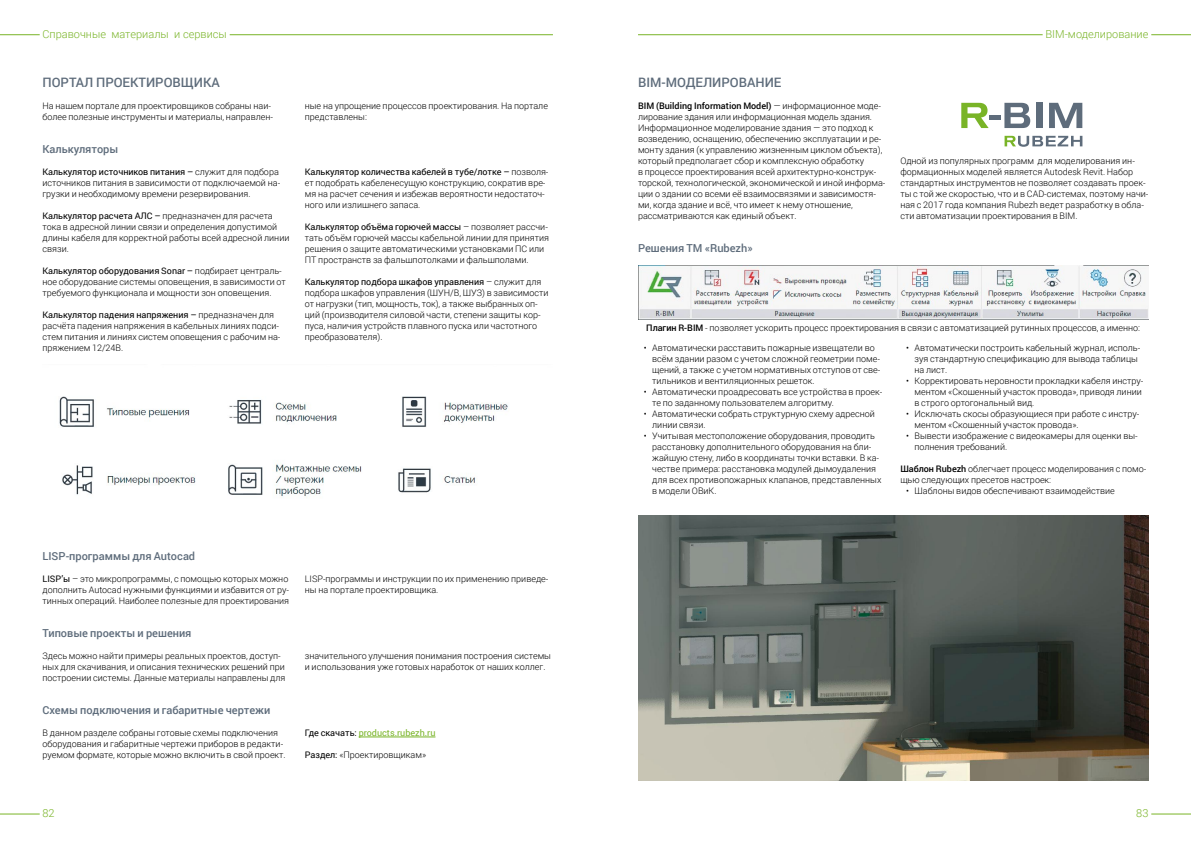
<style>
.page{position:relative;width:1191px;height:842px;background:#fff}
.page>*{position:absolute;margin:0;border:0;box-sizing:border-box;transform-origin:0 0}
.t1{font:500 13px "Roboto";color:#5e6c7b}
.t2{font:500 11px "Roboto";color:#5e6c7b}
.t3{font:300 11px "Roboto";color:#79b427}
.t4{font:300 9px/11px "Roboto";color:#000}
.t5{font:9px "Roboto";color:#79b427}
.s1{font-weight:400}
.s2{font-weight:500}
.s3{color:#000}
</style>
<div class="page">
<hr style="left:0;top:34px;width:553px;height:1px;background:#79b427">
<hr style="left:0;top:813px;width:43px;height:1px;background:#79b427">
<hr style="left:1148px;top:813px;width:43px;height:1px;background:#79b427">
<div style="left:40px;top:805px;width:18px;height:15px;background:#fff"></div>
<div style="left:1133px;top:805px;width:18px;height:15px;background:#fff"></div>
<hr style="left:638px;top:34px;width:553px;height:1px;background:#79b427">
<div style="left:40px;top:27px;width:190px;height:15px;background:#fff"></div>
<div style="left:1042px;top:27px;width:109px;height:15px;background:#fff"></div>
<img style="left:59px;top:396px;width:449px;height:102px">
<hr style="left:359px;top:737px;width:76px;height:1px;background:#79b427">
<img style="left:638px;top:265px;width:510px;height:55px">
<svg style="left:961px;top:103px;width:27px;height:25px"></svg>
<hr style="left:989px;top:115px;width:12px;height:4px;background:#5e6c7b">
<svg style="left:1004px;top:103px;width:26px;height:25px"></svg>
<div style="left:1036px;top:103px;width:6px;height:25px;background:#5e6c7b"></div>
<svg style="left:1049px;top:103px;width:33px;height:25px"></svg>
<svg style="left:1004px;top:136px;width:78px;height:11px"></svg>
<img style="left:638px;top:515px;width:510px;height:265px">
<p class="t3" style="left:43px;top:27px;width:186px">Справочные материалы и сервисы</p>
<p class="t3" style="left:1045px;top:27px;width:104px">BIM-моделирование</p>
<h1 class="t1" style="left:43px;top:73px;width:179px">ПОРТАЛ ПРОЕКТИРОВЩИКА</h1>
<p class="t4" style="left:43px;top:100px;width:232px">На нашем портале для проектировщиков собраны наи&shy;более полезные инструменты и материалы, направлен-</p>
<p class="t4" style="left:305px;top:100px;width:245px">ные на упрощение процессов проектирования. На портале представлены:</p>
<p class="t2" style="left:43px;top:142px;width:77px">Калькуляторы</p>
<p class="t4" style="left:43px;top:166px;width:239px"><span class="s1">Калькулятор источников питания –</span> служит для подбора источников питания в зависимости от подключаемой на&shy;грузки и необходимому времени резервирования.</p>
<p class="t4" style="left:43px;top:210px;width:248px"><span class="s1">Калькулятор расчета АЛС –</span> предназначен для расчета тока в адресной линии связи и определения допустимой длины кабеля для корректной работы всей адресной линии связи.</p>
<p class="t4" style="left:43px;top:265px;width:245px"><span class="s1">Калькулятор оборудования Sonar –</span> подбирает централь&shy;ное оборудование системы оповещения, в зависимости от требуемого функционала и мощности зон оповещения.</p>
<p class="t4" style="left:43px;top:309px;width:239px"><span class="s1">Калькулятор падения напряжения –</span> предназначен для расчёта падения напряжения в кабельных линиях подси&shy;стем питания и линиях систем оповещения с рабочим на&shy;пряжением 12/24В.</p>
<h1 class="t1" style="left:638px;top:73px;width:145px">BIM-МОДЕЛИРОВАНИЕ</h1>
<p class="t4" style="left:638px;top:100px;width:249px"><span class="s2">BIM (Building Information Model)</span> — информационное моде&shy;лирование здания или информационная модель здания.<br>Информационное моделирование здания — это подход к возведению, оснащению, обеспечению эксплуатации и ре&shy;монту здания (к управлению жизненным циклом объекта), который предполагает сбор и комплексную обработку<br>в процессе проектирования всей архитектурно-конструк&shy;торской, технологической, экономической и иной информа&shy;ции о здании со всеми её взаимосвязями и зависимостя&shy;ми, когда здание и всё, что имеет к нему отношение, рассматриваются как единый объект.</p>
<p class="t4" style="left:900px;top:155px;width:250px">Одной из популярных программ для моделирования ин&shy;формационных моделей является Autodesk Revit. Набор стандартных инструментов не позволяет создавать проек&shy;ты с той же скоростью, что и в CAD-системах, поэтому начи&shy;ная с 2017 года компания Rubezh ведет разработку в обла&shy;сти автоматизации проектирования в BIM.</p>
<p class="t4" style="left:305px;top:166px;width:245px"><span class="s1">Калькулятор количества кабелей в тубе/лотке –</span> позволя&shy;ет подобрать кабеленесущую конструкцию, сократив вре&shy;мя на расчет сечения и избежав вероятности недостаточ&shy;ного или излишнего запаса.</p>
<p class="t4" style="left:305px;top:221px;width:246px"><span class="s1">Калькулятор объёма горючей массы</span> – позволяет рассчи&shy;тать объём горючей массы кабельной линии для принятия решения о защите автоматическими установками ПС или ПТ пространств за фальшпотолками и фальшполами.</p>
<p class="t4" style="left:305px;top:276px;width:245px"><span class="s1">Калькулятор подбора шкафов управления</span> – служит для подбора шкафов управления (ШУН/В, ШУЗ) в зависимости от нагрузки (тип, мощность, ток), а также выбранных оп&shy;ций (производителя силовой части, степени защиты кор&shy;пуса, наличия устройств плавного пуска или частотного преобразователя).</p>
<p class="t2" style="left:638px;top:241px;width:116px">Решения ТМ «Rubezh»</p>
<p class="t4" style="left:646px;top:322px;width:495px"><span class="s2">Плагин R-BIM</span> - позволяет ускорить процесс проектирования в связи с автоматизацией рутинных процессов, а именно:</p>
<p class="t4" style="left:652px;top:342px;width:230px;text-indent:-9px">• Автоматически расставить пожарные извещатели во всём здании разом с учетом сложной геометрии поме&shy;щений, а также с учетом нормативных отступов от све&shy;тильников и вентиляционных решеток.</p>
<p class="t4" style="left:652px;top:386px;width:232px;text-indent:-9px">• Автоматически проадресовать все устройства в проек&shy;те по заданному пользователем алгоритму.</p>
<p class="t4" style="left:652px;top:408px;width:224px;text-indent:-9px">• Автоматически собрать структурную схему адресной линии связи.</p>
<p class="t4" style="left:652px;top:430px;width:231px;text-indent:-9px">• Учитывая местоположение оборудования, проводить расстановку дополнительного оборудования на бли&shy;жайшую стену, либо в координаты точки вставки. В ка&shy;честве примера: расстановка модулей дымоудаления для всех противопожарных клапанов, представленных в модели ОВиК.</p>
<p class="t4" style="left:914px;top:342px;width:227px;text-indent:-9px">• Автоматически построить кабельный журнал, исполь&shy;зуя стандартную спецификацию для вывода таблицы на лист.</p>
<p class="t4" style="left:914px;top:375px;width:230px;text-indent:-9px">• Корректировать неровности прокладки кабеля инстру&shy;ментом «Скошенный участок провода», приводя линии в строго ортогональный вид.</p>
<p class="t4" style="left:914px;top:408px;width:226px;text-indent:-9px">• Исключать скосы образующиеся при работе с инстру&shy;ментом «Скошенный участок провода».</p>
<p class="t4" style="left:914px;top:430px;width:225px;text-indent:-9px">• Вывести изображение с видеокамеры для оценки вы&shy;полнения требований.</p>
<p class="t4" style="left:900px;top:463px;width:247px"><span class="s2">Шаблон Rubezh</span> облегчает процесс моделирования с помо&shy;щью следующих пресетов настроек:</p>
<p class="t4" style="left:906px;top:485px;width:210px">• Шаблоны видов обеспечивают взаимодействие</p>
<p class="t2" style="left:43px;top:549px;width:154px">LISP-программы для Autocad</p>
<p class="t4" style="left:43px;top:573px;width:248px;text-align:justify"><span class="s1">LISP’ы</span> – это микропрограммы, с помощью которых можно дополнить Autocad нужными функциями и избавится от ру&shy;тинных операций. Наиболее полезные для проектирования</p>
<p class="t4" style="left:305px;top:573px;width:245px">LISP-программы и инструкции по их применению приведе&shy;ны на портале проектировщика.</p>
<p class="t2" style="left:43px;top:626px;width:150px">Типовые проекты и решения</p>
<p class="t4" style="left:43px;top:650px;width:244px">Здесь можно найти примеры реальных проектов, доступ&shy;ных для скачивания, и описания технических решений при построении системы. Данные материалы направлены для</p>
<p class="t4" style="left:305px;top:650px;width:248px">значительного улучшения понимания построения системы и использования уже готовых наработок от наших коллег.</p>
<p class="t2" style="left:43px;top:703px;width:229px">Схемы подключения и габаритные чертежи</p>
<p class="t4" style="left:43px;top:727px;width:245px">В данном разделе собраны готовые схемы подключения оборудования и габаритные чертежи приборов в редакти&shy;руемом формате, которые можно включить в свой проект.</p>
<p class="t5" style="left:305px;top:727px;width:132px"><span class="s3">Где скачать:</span> products. rubezh. ru</p>
<p class="t4" style="left:305px;top:749px;width:123px"><span class="s1">Раздел:</span> «Проектировщикам»</p>
<p class="t3" style="left:43px;top:805px;width:14px">82</p>
<p class="t3" style="left:1136px;top:805px;width:14px">83</p>
</div>
